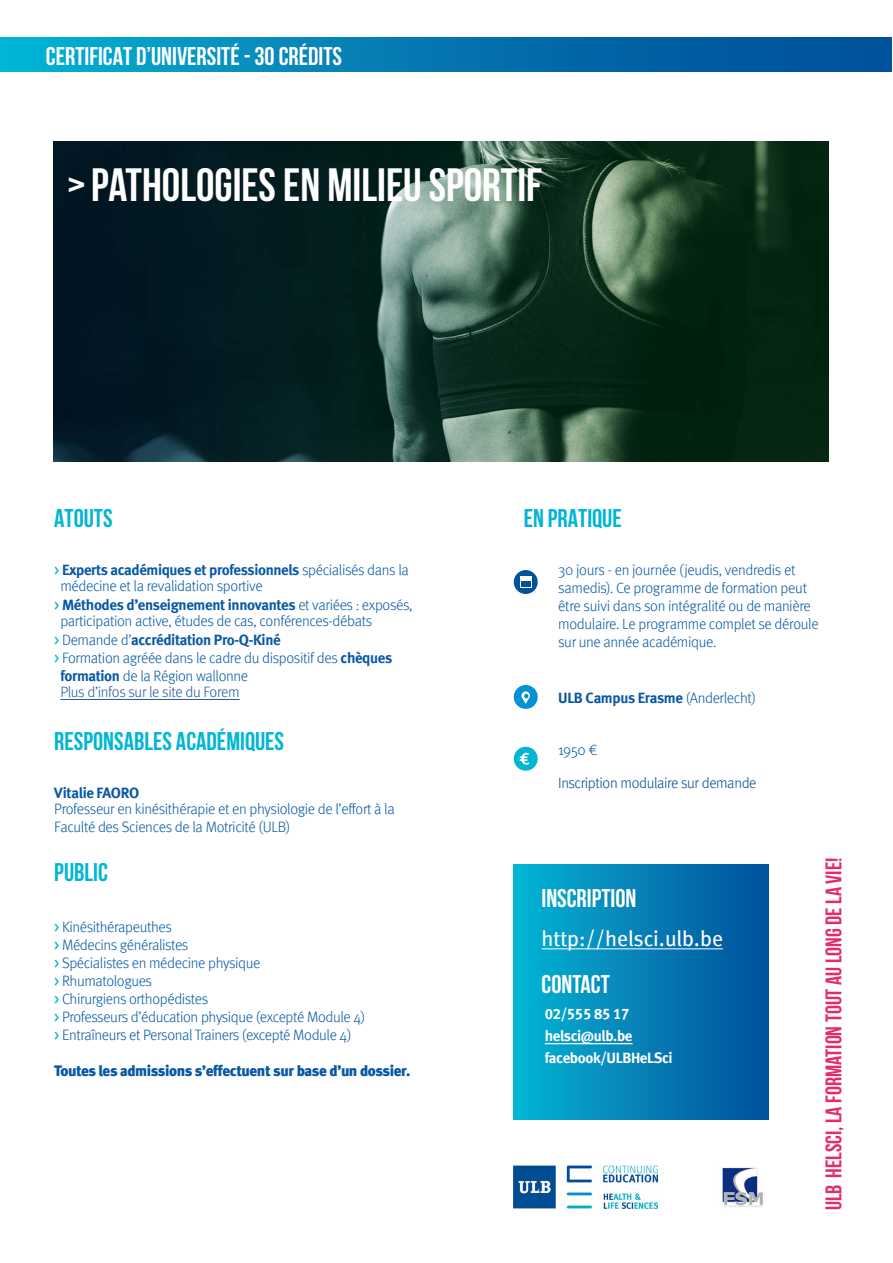
<style>
.page{position:relative;width:893px;height:1263px;background:#fff}
.page>*{position:absolute;margin:0;border:0;box-sizing:border-box;transform-origin:0 0}
.t1{font:700 46.5px "Bebas Neue";color:#fff}
.t2{font:700 25.5px "Bebas Neue";color:#fff}
.t3{font:700 25.5px "Bebas Neue";color:#01b6d3}
.t4{font:700 22.5px "Bebas Neue";color:#e42b6e}
.t5{font:21.6px "Meta Book LF";color:#fff}
.t6{font:300 15px/18px "Meta";letter-spacing:-.025em;color:#0859a5}
.t7{font:700 15px "Meta";letter-spacing:-.025em;color:#0859a5}
.t8{font:900 15px "Meta";letter-spacing:-.03em;color:#0859a5}
.t9{font:15px/21.9px "Meta Bold LF";letter-spacing:-.025em;color:#fff}
.t10{font:300 15px "Meta";letter-spacing:-.025em;color:#004a92}
.t11{font:300 15px "Meta";letter-spacing:-.025em;color:#275b9b}
.s1{font-weight:400;color:#01b6d3}
.s2{font-weight:700}
.s3{font-weight:300}
</style>
<div class="page">
<img style="left:514px;top:1165px;width:143px;height:44px">
<img style="left:722px;top:1167px;width:41px;height:40px">
<div style="left:514px;top:865px;width:255px;height:255px;background:linear-gradient(to right,#05b4d4,#024f99)"></div>
<hr style="left:541px;top:948px;width:182px;height:1px;background:#fff">
<hr style="left:545px;top:1043px;width:88px;height:1px;background:#fff">
<div style="left:0;top:38px;width:892px;height:33px;background:linear-gradient(to right,#05aed0,#004794)"></div>
<img style="left:54px;top:142px;width:774px;height:320px">
<hr style="left:60px;top:699px;width:180px;height:1px;background:#275b9b">
<div style="left:514px;top:747px;width:24px;height:24px;background:#01b6d3;border-radius:50%"></div>
<svg style="left:520px;top:753px;width:9px;height:12px"></svg>
<div style="left:514px;top:570px;width:24px;height:24px;background:#00529a;border-radius:50%"></div>
<svg style="left:520px;top:576px;width:12px;height:12px"></svg>
<div style="left:521px;top:581px;width:9px;height:5px;background:#00529a"></div>
<div style="left:514px;top:685px;width:24px;height:24px;background:#0492d4;border-radius:50%"></div>
<svg style="left:521px;top:691px;width:9px;height:13px"></svg>
<h2 class="t2" style="left:46px;top:42px;width:298px">CERTIFICAT D’UNIVERSITÉ - 30 CRÉDITS</h2>
<h1 class="t1" style="left:67px;top:159px;width:476px">&gt; PATHOLOGIES EN MILIEU SPORTIF</h1>
<h2 class="t3" style="left:54px;top:504px;width:60px">ATOUTS</h2>
<p class="t6" style="left:60px;top:562px;width:350px;line-height:15.5px;text-indent:-6px"><span class="s1">&gt;</span> <span class="s2">Experts académiques et professionnels</span> spécialisés dans la médecine et la revalidation sportive</p>
<p class="t6" style="left:60px;top:597px;width:354px;line-height:15.5px;text-indent:-6px"><span class="s1">&gt;</span> <span class="s2">Méthodes d’enseignement innovantes</span> et variées : exposés, participation active, études de cas, conférences-débats</p>
<p class="t7" style="left:54px;top:631px;width:228px"><span class="s1">&gt;</span> <span class="s3">Demande d’</span>accréditation Pro-Q-Kiné</p>
<p class="t6" style="left:54px;top:649px;width:339px"><span class="s1">&gt;</span> Formation agréée dans le cadre du dispositif des <span class="s2">chèques</span></p>
<p class="t6" style="left:60px;top:667px;width:189px"><span class="s2">formation</span> de la Région wallonne</p>
<p class="t11" style="left:60px;top:683px;width:181px">Plus d’infos sur le site du Forem</p>
<h2 class="t3" style="left:54px;top:727px;width:231px">RESPONSABLES ACADÉMIQUES</h2>
<p class="t7" style="left:54px;top:784px;width:86px">Vitalie FAORO</p>
<p class="t6" style="left:54px;top:800px;width:342px">Professeur en kinésithérapie et en physiologie de l’effort à la<br>Faculté des Sciences de la Motricité (ULB)</p>
<h2 class="t3" style="left:54px;top:858px;width:55px">PUBLIC</h2>
<p class="t6" style="left:54px;top:917px;width:313px"><span class="s1">&gt;</span> Kinésithérapeuthes<br><span class="s1">&gt;</span> Médecins généralistes<br><span class="s1">&gt;</span> Spécialistes en médecine physique<br><span class="s1">&gt;</span> Rhumatologues<br><span class="s1">&gt;</span> Chirurgiens orthopédistes<br><span class="s1">&gt;</span> Professeurs d’éducation physique (excepté Module 4) <span class="s1">&gt;</span> Entraîneurs et Personal Trainers (excepté Module 4)</p>
<p class="t8" style="left:54px;top:1061px;width:358px">Toutes les admissions s’effectuent sur base d’un dossier.</p>
<h2 class="t3" style="left:524px;top:504px;width:100px">EN PRATIQUE</h2>
<p class="t6" style="left:558px;top:560px;width:262px">30 jours - en journée (jeudis, vendredis et samedis). Ce programme de formation peut être suivi dans son intégralité ou de manière modulaire. Le programme complet se déroule sur une année académique.</p>
<p class="t7" style="left:558px;top:689px;width:199px">ULB Campus Erasme <span class="s3">(Anderlecht)</span></p>
<p class="t6" style="left:558px;top:740px;width:41px">1950 €</p>
<p class="t10" style="left:558px;top:774px;width:200px">Inscription modulaire sur demande</p>
<h2 class="t2" style="left:541px;top:884px;width:96px">INSCRIPTION</h2>
<h3 class="t5" style="left:541px;top:926px;width:183px">http://helsci.ulb.be</h3>
<h2 class="t2" style="left:541px;top:970px;width:70px">CONTACT</h2>
<p class="t9" style="left:545px;top:1003px;width:129px">02/555 85 17 helsci@ulb.be facebook/ULBHeLSci</p>
<h3 class="t4" style="left:821px;top:1210px;width:354px;rotate:-90deg">ULB HELSCI, LA FORMATION TOUT AU LONG DE LA VIE!</h3>
</div>
